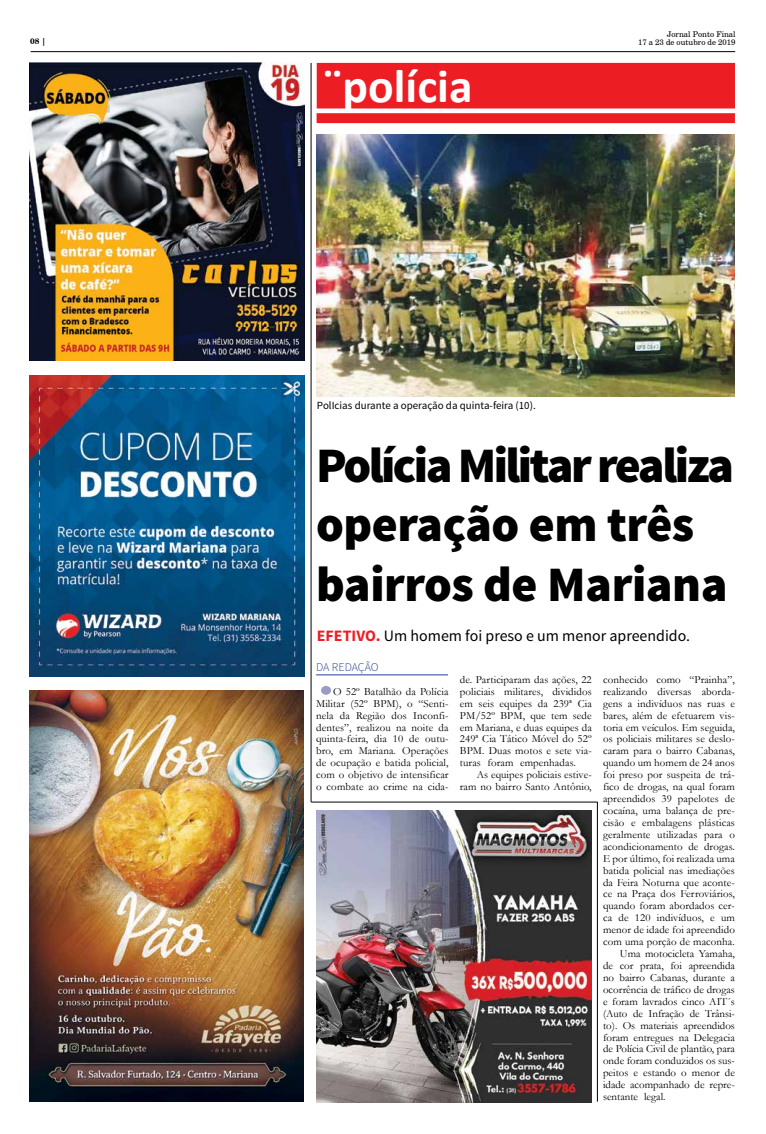
<style>
.page{position:relative;width:766px;height:1134px;background:#fff}
.page>*{position:absolute;margin:0;border:0;box-sizing:border-box;transform-origin:0 0}
.t1{font:900 49.7px/59.6px "Source Sans Pro";letter-spacing:-.02em;color:#000}
.t2{font:700 47.7px "Calibri";color:#fff}
.t3{font:15.9px "Source Sans Pro";color:#000}
.t4{font:300 11.9px "Source Sans Pro";letter-spacing:-.01em;color:#25408f}
.t5{font:10.9px/11.9px "Garamond";letter-spacing:.01em;color:#000;text-align:justify}
.t6{font:10.9px "Source Sans Pro";color:#000}
.t7{font:7.9px "Century Schlbk Cyrillic BT";color:#000}
.t8{font:700 7.9px "Century Schlbk Cyrillic BT";color:#000}
.s1{font-weight:700;color:#ed1d24}
</style>
<div class="page">
<hr style="left:31px;top:51px;width:704px;height:1px;background:#000">
<img style="left:30px;top:690px;width:273px;height:411px">
<hr style="left:311px;top:63px;width:1px;height:739px;background:#000">
<img style="left:316px;top:811px;width:275px;height:291px">
<img style="left:29px;top:63px;width:276px;height:298px">
<img style="left:30px;top:376px;width:275px;height:301px">
<div style="left:317px;top:63px;width:417px;height:45px;background:#ed1d24"></div>
<div style="left:316px;top:113px;width:418px;height:10px;background:#ed1d24"></div>
<hr style="left:311px;top:802px;width:286px;height:1px;background:#000">
<hr style="left:597px;top:802px;width:1px;height:299px;background:#000">
<hr style="left:316px;top:674px;width:132px;height:1px;background:#25408f">
<div style="left:321px;top:686px;width:10px;height:9px;background:#9b9bc5;border-radius:50%"></div>
<img style="left:317px;top:134px;width:417px;height:263px">
<p class="t7" style="left:667px;top:30px;width:70px">Jornal Ponto Final</p>
<p class="t8" style="left:30px;top:36px;width:17px">08 |</p>
<p class="t7" style="left:638px;top:38px;width:99px">17 a 23 de outubro de 2019</p>
<h2 class="t2" style="left:323px;top:53px;width:151px">¨polícia</h2>
<p class="t6" style="left:317px;top:398px;width:220px">PolIcias durante a operação da quinta-feira (10).</p>
<h1 class="t1" style="left:316px;top:437px;width:419px">Polícia Militar realiza operação em três bairros de Mariana</h1>
<h3 class="t3" style="left:317px;top:626px;width:374px"><span class="s1">EFETIVO.</span> Um homem foi preso e um menor apreendido.</h3>
<p class="t4" style="left:316px;top:660px;width:64px">DA REDAÇÃO</p>
<p class="t5" style="left:316px;top:685px;width:134px;text-indent:17px">O 52º Batalhão da Polícia Militar (52º BPM), o “Senti&shy;nela da Região dos Inconfi&shy;dentes”, realizou na noite da quinta-feira, dia 10 de outu&shy;bro, em Mariana. Operações de ocupação e batida policial, com o objetivo de intensificar o combate ao crime na cida-</p>
<p class="t5" style="left:459px;top:673px;width:133px">de. Participaram das ações, 22 policiais militares, divididos em seis equipes da 239ª Cia PM/52º BPM, que tem sede em Mariana, e duas equipes da 249ª Cia Tático Móvel do 52º BPM. Duas motos e sete via&shy;turas foram empenhadas.</p>
<p class="t5" style="left:603px;top:673px;width:133px">conhecido como “Prainha”,</p>
<p class="t5" style="left:603px;top:685px;width:133px">realizando diversas aborda-</p>
<p class="t5" style="left:603px;top:697px;width:133px">gens a indivíduos nas ruas e</p>
<p class="t5" style="left:603px;top:709px;width:133px">bares, além de efetuarem vis-</p>
<p class="t5" style="left:603px;top:721px;width:133px">toria em veículos. Em seguida,</p>
<p class="t5" style="left:603px;top:733px;width:133px">os policiais militares se deslo-</p>
<p class="t5" style="left:603px;top:745px;width:133px">caram para o bairro Cabanas,</p>
<p class="t5" style="left:603px;top:757px;width:133px">quando um homem de 24 anos</p>
<p class="t5" style="left:603px;top:769px;width:133px">foi preso por suspeita de trá-</p>
<p class="t5" style="left:603px;top:780px;width:133px">fico de drogas, na qual foram</p>
<p class="t5" style="left:603px;top:792px;width:133px">apreendidos 39 papelotes de</p>
<p class="t5" style="left:603px;top:804px;width:133px">cocaína, uma balança de pre-</p>
<p class="t5" style="left:603px;top:816px;width:133px">cisão e embalagens plásticas</p>
<p class="t5" style="left:603px;top:828px;width:133px">geralmente utilizadas para o</p>
<p class="t5" style="left:603px;top:840px;width:133px">acondicionamento de drogas.</p>
<p class="t5" style="left:603px;top:852px;width:133px">E por último, foi realizada uma</p>
<p class="t5" style="left:603px;top:864px;width:133px">batida policial nas imediações</p>
<p class="t5" style="left:603px;top:876px;width:133px">da Feira Noturna que aconte-</p>
<p class="t5" style="left:603px;top:888px;width:133px">ce na Praça dos Ferroviários,</p>
<p class="t5" style="left:603px;top:900px;width:133px">quando foram abordados cer-</p>
<p class="t5" style="left:603px;top:912px;width:133px">ca de 120 indivíduos, e um</p>
<p class="t5" style="left:603px;top:923px;width:133px">menor de idade foi apreendido</p>
<p class="t5" style="left:603px;top:935px;width:133px">com uma porção de maconha.</p>
<p class="t5" style="left:619px;top:947px;width:116px">Uma motocicleta Yamaha,</p>
<p class="t5" style="left:603px;top:959px;width:133px">de cor prata, foi apreendida</p>
<p class="t5" style="left:603px;top:971px;width:133px">no bairro Cabanas, durante a</p>
<p class="t5" style="left:603px;top:983px;width:133px">ocorrência de tráfico de drogas</p>
<p class="t5" style="left:603px;top:995px;width:133px">e foram lavrados cinco AIT´s</p>
<p class="t5" style="left:603px;top:1007px;width:133px">(Auto de Infração de Trânsi-</p>
<p class="t5" style="left:603px;top:1019px;width:133px">to). Os materiais apreendidos</p>
<p class="t5" style="left:603px;top:1031px;width:133px">foram entregues na Delegacia</p>
<p class="t5" style="left:603px;top:1043px;width:133px">de Polícia Civil de plantão, para</p>
<p class="t5" style="left:603px;top:1055px;width:133px">onde foram conduzidos os sus-</p>
<p class="t5" style="left:603px;top:1067px;width:133px">peitos e estando o menor de</p>
<p class="t5" style="left:603px;top:1078px;width:133px">idade acompanhado de repre-</p>
<p class="t5" style="left:603px;top:1090px;width:64px">sentante legal.</p>
<p class="t5" style="left:459px;top:768px;width:133px;text-align:right">As equipes policiais estive&shy;ram no bairro Santo Antônio,</p>
</div>
